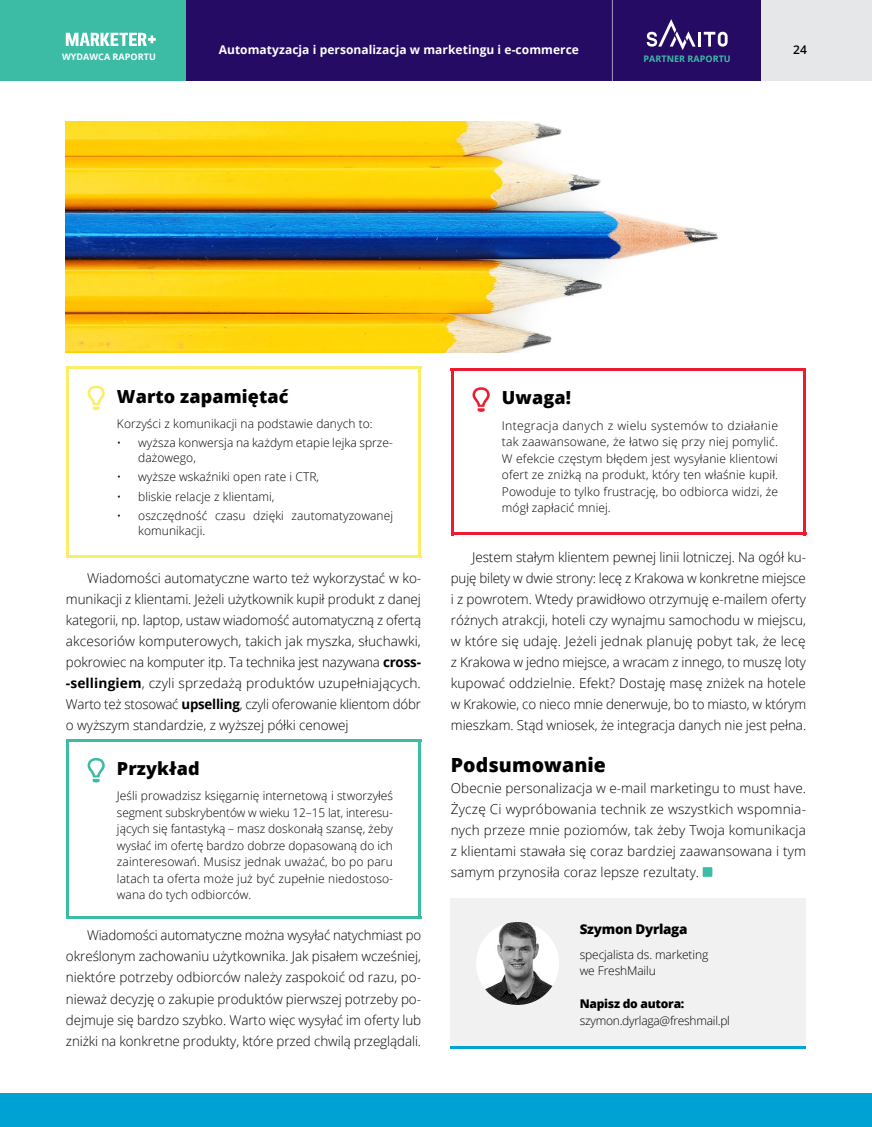
<style>
.page{position:relative;width:872px;height:1127px;background:#fff}
.page>*{position:absolute;margin:0;border:0;box-sizing:border-box;transform-origin:0 0}
.t1{font:800 19.5px "Open Sans";letter-spacing:.005em;color:#000}
.t2{font:800 18px "Open Sans";letter-spacing:.005em;color:#000}
.t3{font:300 13.5px/21px "Open Sans";letter-spacing:-.005em;color:#000;text-align:justify}
.t4{font:800 13.5px "Open Sans";letter-spacing:-.02em;color:#000}
.t5{font:300 12px/16.5px "Open Sans";letter-spacing:.005em;color:#000}
.t6{font:700 12px "Open Sans";letter-spacing:.005em;color:#fff}
.t7{font:300 12px "Open Sans";letter-spacing:-.02em;color:#000}
.t8{font:800 12px "Open Sans";letter-spacing:-.02em;color:#000}
.t9{font:600 12px "Open Sans";color:#000}
.t10{font:700 9px "Open Sans";letter-spacing:.005em;color:#fff}
.t11{font:700 9px "Open Sans";letter-spacing:.005em;color:#3cbca5}
.s1{font-weight:700}
</style>
<div class="page">
<div style="left:149px;top:0;width:723px;height:80px;background:#250b63"></div>
<div style="left:761px;top:0;width:111px;height:80px;background:#e6e7e8"></div>
<div style="left:0;top:0;width:185px;height:80px;background:#3cbca5"></div>
<hr style="left:612px;top:0;width:1px;height:81px;background:#fff">
<div style="left:0;top:1093px;width:872px;height:34px;background:#00a1d3"></div>
<svg style="left:66px;top:33px;width:90px;height:13px"></svg>
<hr style="left:697px;top:32px;width:3px;height:15px;background:#fff">
<svg style="left:703px;top:32px;width:24px;height:15px"></svg>
<svg style="left:646px;top:19px;width:49px;height:31px"></svg>
<hr style="left:451px;top:368px;width:355px;height:3px;background:#ed1b2f">
<hr style="left:451px;top:532px;width:355px;height:3px;background:#ed1b2f">
<hr style="left:451px;top:368px;width:3px;height:167px;background:#ed1b2f">
<hr style="left:803px;top:368px;width:3px;height:167px;background:#ed1b2f">
<svg style="left:472px;top:387px;width:18px;height:25px"></svg>
<div style="left:450px;top:898px;width:355px;height:148px;background:#f1f1f2"></div>
<img style="left:476px;top:922px;width:83px;height:83px;border-radius:41px">
<hr style="left:450px;top:1045px;width:355px;height:3px;background:#00a1d3">
<hr style="left:66px;top:366px;width:355px;height:3px;background:#f9ef67">
<hr style="left:66px;top:555px;width:355px;height:3px;background:#f9ef67">
<hr style="left:66px;top:366px;width:3px;height:192px;background:#f9ef67">
<hr style="left:418px;top:366px;width:3px;height:192px;background:#f9ef67">
<svg style="left:87px;top:385px;width:18px;height:25px"></svg>
<hr style="left:66px;top:739px;width:355px;height:3px;background:#3cbca5">
<hr style="left:66px;top:916px;width:355px;height:3px;background:#3cbca5">
<hr style="left:66px;top:739px;width:3px;height:179px;background:#3cbca5">
<hr style="left:418px;top:739px;width:3px;height:179px;background:#3cbca5">
<svg style="left:87px;top:758px;width:18px;height:24px"></svg>
<img style="left:66px;top:121px;width:652px;height:231px">
<div style="left:702px;top:867px;width:10px;height:10px;background:#3cbca5"></div>
<p class="t6" style="left:219px;top:41px;width:362px">Automatyzacja i personalizacja w marketingu i e-commerce</p>
<p class="t9" style="left:793px;top:41px;width:15px">24</p>
<p class="t10" style="left:62px;top:51px;width:95px">WYDAWCA RAPORTU</p>
<p class="t11" style="left:643px;top:53px;width:89px">PARTNER RAPORTU</p>
<h2 class="t2" style="left:117px;top:382px;width:173px">Warto zapamiętać</h2>
<p class="t5" style="left:117px;top:415px;width:257px">Korzyści z komunikacji na podstawie danych to:</p>
<p class="t5" style="left:138px;top:435px;width:256px;line-height:15px;text-indent:-21px">• wyższa konwersja na każdym etapie lejka sprze&shy;dażowego,</p>
<p class="t5" style="left:117px;top:468px;width:204px">• wyższe wskaźniki open rate i CTR,</p>
<p class="t5" style="left:117px;top:488px;width:159px">• bliskie relacje z klientami,</p>
<p class="t5" style="left:138px;top:508px;width:256px;line-height:15px;text-indent:-21px">• oszczędność czasu dzięki zautomatyzowanej komunikacji.</p>
<p class="t3" style="left:66px;top:568px;width:357px;text-indent:21px">Wiadomości automatyczne warto też wykorzystać w ko&shy;munikacji z klientami. Jeżeli użytkownik kupił produkt z danej kategorii, np. laptop, ustaw wiadomość automatyczną z ofertą akcesoriów komputerowych, takich jak myszka, słuchawki, pokrowiec na komputer itp. Ta technika jest nazywana <span class="s1">cross--sellingiem</span>, czyli sprzedażą produktów uzupełniających.<br>Warto też stosować <span class="s1">upselling</span>, czyli oferowanie klientom dóbr o wyższym standardzie, z wyższej półki cenowej</p>
<h2 class="t2" style="left:117px;top:755px;width:84px">Przykład</h2>
<p class="t5" style="left:117px;top:787px;width:278px;text-align:justify">Jeśli prowadzisz księgarnię internetową i stworzyłeś segment subskrybentów w wieku 12–15 lat, interesu&shy;jących się fantastyką – masz doskonałą szansę, żeby wysłać im ofertę bardzo dobrze dopasowaną do ich zainteresowań. Musisz jednak uważać, bo po paru latach ta oferta może już być zupełnie niedostoso&shy;wana do tych odbiorców.</p>
<p class="t3" style="left:66px;top:925px;width:357px;text-indent:21px">Wiadomości automatyczne można wysyłać natychmiast po określonym zachowaniu użytkownika. Jak pisałem wcześniej, niektóre potrzeby odbiorców należy zaspokoić od razu, po&shy;nieważ decyzję o zakupie produktów pierwszej potrzeby po&shy;dejmuje się bardzo szybko. Warto więc wysyłać im oferty lub zniżki na konkretne produkty, które przed chwilą przeglądali.</p>
<h2 class="t2" style="left:502px;top:384px;width:71px">Uwaga!</h2>
<p class="t5" style="left:502px;top:417px;width:278px;text-align:justify">Integracja danych z wielu systemów to działanie tak zaawansowane, że łatwo się przy niej pomylić.<br>W efekcie częstym błędem jest wysyłanie klientowi ofert ze zniżką na produkt, który ten właśnie kupił.<br>Powoduje to tylko frustrację, bo odbiorca widzi, że mógł zapłacić mniej.</p>
<p class="t3" style="left:451px;top:547px;width:357px;text-indent:21px">Jestem stałym klientem pewnej linii lotniczej. Na ogół ku&shy;puję bilety w dwie strony: lecę z Krakowa w konkretne miejsce i z powrotem. Wtedy prawidłowo otrzymuję e-mailem oferty różnych atrakcji, hoteli czy wynajmu samochodu w miejscu, w które się udaję. Jeżeli jednak planuję pobyt tak, że lecę z Krakowa w jedno miejsce, a wracam z innego, to muszę loty kupować oddzielnie. Efekt? Dostaję masę zniżek na hotele w Krakowie, co nieco mnie denerwuje, bo to miasto, w którym mieszkam. Stąd wniosek, że integracja danych nie jest pełna.</p>
<h1 class="t1" style="left:451px;top:750px;width:157px">Podsumowanie</h1>
<p class="t3" style="left:451px;top:778px;width:357px">Obecnie personalizacja w e-mail marketingu to must have.<br>Życzę Ci wypróbowania technik ze wszystkich wspomnia&shy;nych przeze mnie poziomów, tak żeby Twoja komunikacja z klientami stawała się coraz bardziej zaawansowana i tym samym przynosiła coraz lepsze rezultaty.</p>
<p class="t4" style="left:580px;top:919px;width:109px">Szymon Dyrlaga</p>
<p class="t5" style="left:580px;top:946px;width:130px">specjalista ds. marketing we FreshMailu</p>
<p class="t8" style="left:580px;top:995px;width:106px">Napisz do autora:</p>
<p class="t7" style="left:580px;top:1012px;width:152px">szymon.dyrlaga@freshmail.pl</p>
</div>
